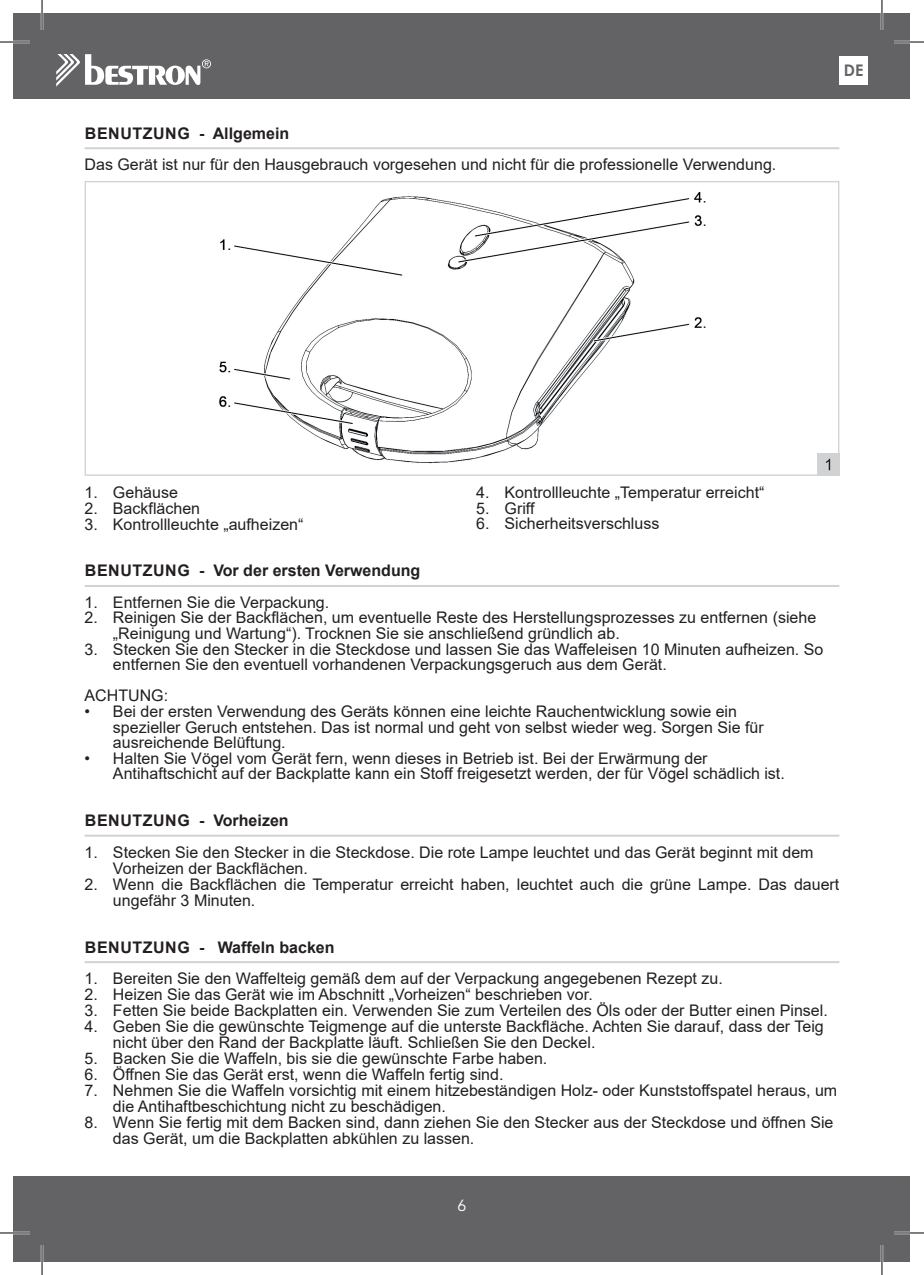
<style>
.page{position:relative;width:924px;height:1275px;background:#fff}
.page>*{position:absolute;margin:0;border:0;box-sizing:border-box;transform-origin:0 0}
.t1{font:16px/15.6px "Arial";color:#231f20}
.t2{font:700 16px "Arial";color:#231f20}
.t3{font:700 16px "Arial";letter-spacing:.02em;color:#231f20}
.t4{font:700 16px "Century Gothic";color:#636366}
.t5{font:16px "Avenir LT Std";color:#fff}
</style>
<div class="page">
<div style="left:14px;top:14px;width:895px;height:85px;background:#636366"></div>
<div style="left:14px;top:1176px;width:895px;height:85px;background:#636366"></div>
<svg style="left:56px;top:54px;width:155px;height:33px"></svg>
<div style="left:839px;top:56px;width:28px;height:29px;background:#fff"></div>
<hr style="left:85px;top:147px;width:754px;height:2px;background:#d1d2d4">
<hr style="left:85px;top:585px;width:754px;height:2px;background:#d1d2d4">
<hr style="left:85px;top:834px;width:754px;height:2px;background:#d1d2d4">
<hr style="left:85px;top:961px;width:754px;height:2px;background:#d1d2d4">
<div style="left:816px;top:453px;width:23px;height:23px;background:#d1d2d4"></div>
<svg style="left:825px;top:459px;width:4px;height:11px"></svg>
<img style="left:219px;top:192px;width:487px;height:271px">
<hr style="left:0;top:41px;width:30px;height:2px;background:#fff">
<hr style="left:893px;top:41px;width:30px;height:2px;background:#fff">
<hr style="left:0;top:1231px;width:30px;height:3px;background:#fff">
<hr style="left:893px;top:1231px;width:30px;height:3px;background:#fff">
<hr style="left:41px;top:0;width:2px;height:30px;background:#fff">
<hr style="left:41px;top:1245px;width:2px;height:30px;background:#fff">
<hr style="left:880px;top:0;width:2px;height:30px;background:#fff">
<hr style="left:880px;top:1245px;width:2px;height:30px;background:#fff">
<hr style="left:0;top:42px;width:30px;height:1px;background:#000">
<hr style="left:893px;top:42px;width:30px;height:1px;background:#000">
<hr style="left:0;top:1232px;width:30px;height:1px;background:#000">
<hr style="left:893px;top:1232px;width:30px;height:1px;background:#000">
<hr style="left:42px;top:0;width:1px;height:30px;background:#000">
<hr style="left:42px;top:1245px;width:1px;height:30px;background:#000">
<hr style="left:881px;top:0;width:1px;height:30px;background:#000">
<hr style="left:881px;top:1245px;width:1px;height:30px;background:#000">
<p class="t3" style="left:85px;top:122px;width:206px">BENUTZUNG - Allgemein</p>
<p class="t1" style="left:85px;top:156px;width:693px">Das Gerät ist nur für den Hausgebrauch vorgesehen und nicht für die professionelle Verwendung.</p>
<p class="t4" style="left:843px;top:58px;width:21px">DE</p>
<p class="t1" style="left:85px;top:484px;width:95px">1. Gehäuse</p>
<p class="t1" style="left:85px;top:500px;width:117px">2. Backflächen</p>
<p class="t1" style="left:85px;top:516px;width:220px">3. Kontrollleuchte „aufheizen“</p>
<p class="t1" style="left:476px;top:484px;width:290px">4. Kontrollleuchte „Temperatur erreicht“</p>
<p class="t1" style="left:476px;top:500px;width:60px">5. Griff</p>
<p class="t1" style="left:476px;top:516px;width:185px">6. Sicherheitsverschluss</p>
<p class="t2" style="left:85px;top:559px;width:337px">BENUTZUNG - Vor der ersten Verwendung</p>
<p class="t1" style="left:85px;top:594px;width:246px">1. Entfernen Sie die Verpackung.</p>
<p class="t1" style="left:113px;top:610px;width:704px;text-indent:-28px">2. Reinigen Sie der Backflächen, um eventuelle Reste des Herstellungsprozesses zu entfernen (siehe „Reinigung und Wartung“). Trocknen Sie sie anschließend gründlich ab.</p>
<p class="t1" style="left:113px;top:641px;width:711px;text-indent:-28px">3. Stecken Sie den Stecker in die Steckdose und lassen Sie das Waffeleisen 10 Minuten aufheizen. So entfernen Sie den eventuell vorhandenen Verpackungsgeruch aus dem Gerät.</p>
<p class="t1" style="left:85px;top:688px;width:85px">ACHTUNG:</p>
<p class="t1" style="left:113px;top:703px;width:652px;text-indent:-28px">• Bei der ersten Verwendung des Geräts können eine leichte Rauchentwicklung sowie ein spezieller Geruch entstehen. Das ist normal und geht von selbst wieder weg. Sorgen Sie für ausreichende Belüftung.</p>
<p class="t1" style="left:113px;top:750px;width:673px;text-indent:-28px">• Halten Sie Vögel vom Gerät fern, wenn dieses in Betrieb ist. Bei der Erwärmung der<br>Antihaftschicht auf der Backplatte kann ein Stoff freigesetzt werden, der für Vögel schädlich ist.</p>
<p class="t3" style="left:85px;top:809px;width:205px">BENUTZUNG - Vorheizen</p>
<p class="t1" style="left:113px;top:844px;width:701px;text-indent:-28px">1. Stecken Sie den Stecker in die Steckdose. Die rote Lampe leuchtet und das Gerät beginnt mit dem<br>Vorheizen der Backflächen.</p>
<p class="t1" style="left:113px;top:876px;width:727px;text-indent:-28px">2. Wenn die Backflächen die Temperatur erreicht haben, leuchtet auch die grüne Lampe. Das dauert ungefähr 3 Minuten.</p>
<p class="t2" style="left:85px;top:935px;width:251px">BENUTZUNG - Waffeln backen</p>
<p class="t1" style="left:85px;top:970px;width:639px">1. Bereiten Sie den Waffelteig gemäß dem auf der Verpackung angegebenen Rezept zu.</p>
<p class="t1" style="left:85px;top:986px;width:509px">2. Heizen Sie das Gerät wie im Abschnitt „Vorheizen“ beschrieben vor.</p>
<p class="t1" style="left:85px;top:1002px;width:744px">3. Fetten Sie beide Backplatten ein. Verwenden Sie zum Verteilen des Öls oder der Butter einen Pinsel.</p>
<p class="t1" style="left:113px;top:1018px;width:712px;text-indent:-28px">4. Geben Sie die gewünschte Teigmenge auf die unterste Backfläche. Achten Sie darauf, dass der Teig nicht über den Rand der Backplatte läuft. Schließen Sie den Deckel.</p>
<p class="t1" style="left:85px;top:1050px;width:464px">5. Backen Sie die Waffeln, bis sie die gewünschte Farbe haben.</p>
<p class="t1" style="left:85px;top:1066px;width:420px">6. Öffnen Sie das Gerät erst, wenn die Waffeln fertig sind.</p>
<p class="t1" style="left:113px;top:1082px;width:725px;text-indent:-28px">7. Nehmen Sie die Waffeln vorsichtig mit einem hitzebeständigen Holz- oder Kunststoffspatel heraus, um die Antihaftbeschichtung nicht zu beschädigen.</p>
<p class="t1" style="left:113px;top:1114px;width:721px;text-indent:-28px">8. Wenn Sie fertig mit dem Backen sind, dann ziehen Sie den Stecker aus der Steckdose und öffnen Sie das Gerät, um die Backplatten abkühlen zu lassen.</p>
<p class="t5" style="left:457px;top:1196px;width:10px">6</p>
</div>
